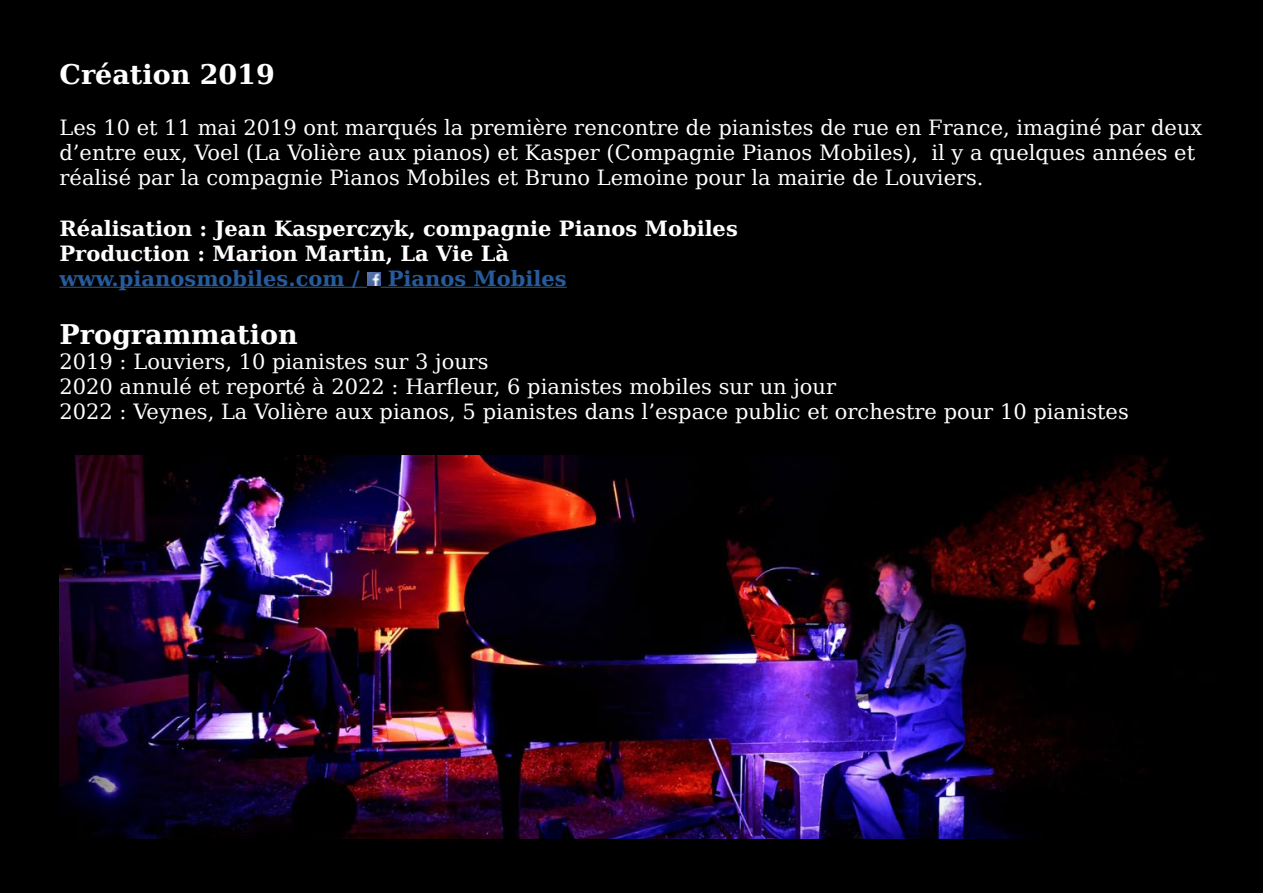
<style>
.page{position:relative;width:1263px;height:893px;background:#000}
.page>*{position:absolute;margin:0;border:0;box-sizing:border-box;transform-origin:0 0}
.t1{font:700 27px "DejaVu Serif";color:#fff}
.t2{font:21px/25.2px "DejaVu Serif";color:#fff}
.t3{font:700 21px/25.2px "DejaVu Serif";color:#fff}
.t4{font:700 21px "DejaVu Serif";color:#275b9b}
</style>
<div class="page">
<img style="left:60px;top:455px;width:1145px;height:384px">
<hr style="left:60px;top:287px;width:307px;height:1px;background:#275b9b">
<hr style="left:380px;top:287px;width:187px;height:1px;background:#275b9b">
<img style="left:367px;top:272px;width:13px;height:14px">
<p class="t1" style="left:60px;top:53px;width:217px">Création 2019</p>
<p class="t2" style="left:60px;top:114px;width:1144px">Les 10 et 11 mai 2019 ont marqués la première rencontre de pianistes de rue en France, imaginé par deux d’entre eux, Voel (La Volière aux pianos) et Kasper (Compagnie Pianos Mobiles), il y a quelques années et réalisé par la compagnie Pianos Mobiles et Bruno Lemoine pour la mairie de Louviers.</p>
<p class="t3" style="left:60px;top:215px;width:680px">Réalisation : Jean Kasperczyk, compagnie Pianos Mobiles<br>Production : Marion Martin, La Vie Là</p>
<p class="t4" style="left:60px;top:262px;width:302px">www.pianosmobiles.com /</p>
<p class="t4" style="left:388px;top:262px;width:180px">Pianos Mobiles</p>
<p class="t1" style="left:60px;top:313px;width:240px">Programmation</p>
<p class="t2" style="left:60px;top:348px;width:1071px">2019 : Louviers, 10 pianistes sur 3 jours<br>2020 annulé et reporté à 2022 : Harfleur, 6 pianistes mobiles sur un jour<br>2022 : Veynes, La Volière aux pianos, 5 pianistes dans l’espace public et orchestre pour 10 pianistes</p>
</div>
